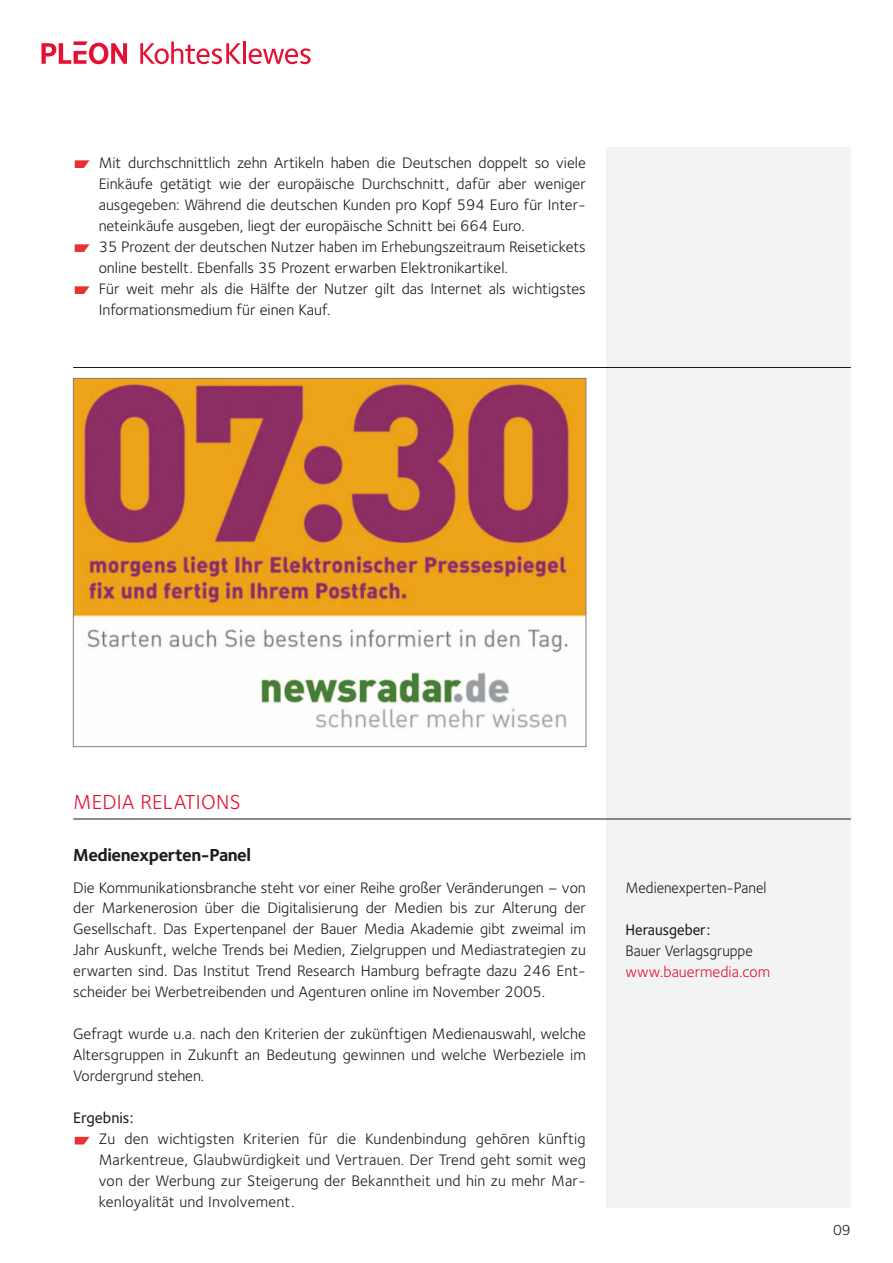
<style>
.page{position:relative;width:893px;height:1263px;background:#fff}
.page>*{position:absolute;margin:0;border:0;box-sizing:border-box;transform-origin:0 0}
.t1{font:21px "Foundry Sterling";letter-spacing:.01em;color:#e61034}
.t2{font:700 18px "Foundry Sterling";letter-spacing:-.025em;color:#1b1c20}
.t3{font:15.75px/21px "Foundry Sterling";color:#1b1c20;text-align:justify}
.t4{font:15.75px "Foundry Sterling";color:#1b1c20;scale:.95 1}
.t5{font:15.75px "Foundry Sterling";color:#e61034}
.t6{font:500 15.75px "Foundry Sterling";color:#1b1c20;scale:.95 1}
.t7{font:500 15.75px "Foundry Sterling";color:#1b1c20}
.t8{font:15px "Foundry Sterling";color:#1b1c20}
</style>
<div class="page">
<div style="left:606px;top:147px;width:244px;height:1061px;background:#f2f3f3"></div>
<svg style="left:41px;top:41px;width:86px;height:23px"></svg>
<svg style="left:140px;top:42px;width:101px;height:22px"></svg>
<hr style="left:243px;top:42px;width:3px;height:22px;background:#e61034">
<svg style="left:249px;top:48px;width:61px;height:16px"></svg>
<svg style="left:75px;top:1137px;width:14px;height:7px"></svg>
<svg style="left:75px;top:286px;width:14px;height:8px"></svg>
<svg style="left:75px;top:244px;width:14px;height:8px"></svg>
<svg style="left:75px;top:160px;width:14px;height:8px"></svg>
<hr style="left:73px;top:819px;width:777px;height:1px;background:#1b1c20">
<hr style="left:73px;top:367px;width:777px;height:1px;background:#1b1c20">
<img style="left:75px;top:380px;width:509px;height:349px">
<p class="t3" style="left:99px;top:154px;width:488px;text-align:left">Mit durchschnittlich zehn Artikeln haben die Deutschen doppelt so viele Einkäufe getätigt wie der europäische Durchschnitt, dafür aber weniger ausgegeben: Während die deutschen Kunden pro Kopf 594 Euro für Inter&shy;neteinkäufe ausgeben, liegt der europäische Schnitt bei 664 Euro.<br>35 Prozent der deutschen Nutzer haben im Erhebungszeitraum Reisetickets online bestellt. Ebenfalls 35 Prozent erwarben Elektronikartikel.<br>Für weit mehr als die Hälfte der Nutzer gilt das Internet als wichtigstes Informationsmedium für einen Kauf.</p>
<h1 class="t1" style="left:73px;top:793px;width:169px">MEDIA RELATIONS</h1>
<p class="t2" style="left:73px;top:847px;width:179px">Medienexperten-Panel</p>
<p class="t3" style="left:73px;top:878px;width:514px">Die Kommunikationsbranche steht vor einer Reihe großer Veränderungen – von der Markenerosion über die Digitalisierung der Medien bis zur Alterung der Gesellschaft. Das Expertenpanel der Bauer Media Akademie gibt zweimal im Jahr Auskunft, welche Trends bei Medien, Zielgruppen und Mediastrategien zu erwarten sind. Das Institut Trend Research Hamburg befragte dazu 246 Ent&shy;scheider bei Werbetreibenden und Agenturen online im November 2005.</p>
<p class="t3" style="left:73px;top:1025px;width:514px">Gefragt wurde u.a. nach den Kriterien der zukünftigen Medienauswahl, welche Altersgruppen in Zukunft an Bedeutung gewinnen und welche Werbeziele im Vordergrund stehen.</p>
<p class="t7" style="left:73px;top:1112px;width:62px">Ergebnis:</p>
<p class="t3" style="left:99px;top:1130px;width:489px">Zu den wichtigsten Kriterien für die Kundenbindung gehören künftig Markentreue, Glaubwürdigkeit und Vertrauen. Der Trend geht somit weg von der Werbung zur Steigerung der Bekanntheit und hin zu mehr Mar&shy;kenloyalität und Involvement.</p>
<p class="t4" style="left:625px;top:881px;width:150px">Medienexperten-Panel</p>
<p class="t6" style="left:625px;top:923px;width:91px">Herausgeber:</p>
<p class="t4" style="left:625px;top:944px;width:135px">Bauer Verlagsgruppe</p>
<p class="t5" style="left:625px;top:965px;width:146px">www.bauermedia.com</p>
<p class="t8" style="left:833px;top:1224px;width:19px">09</p>
</div>
